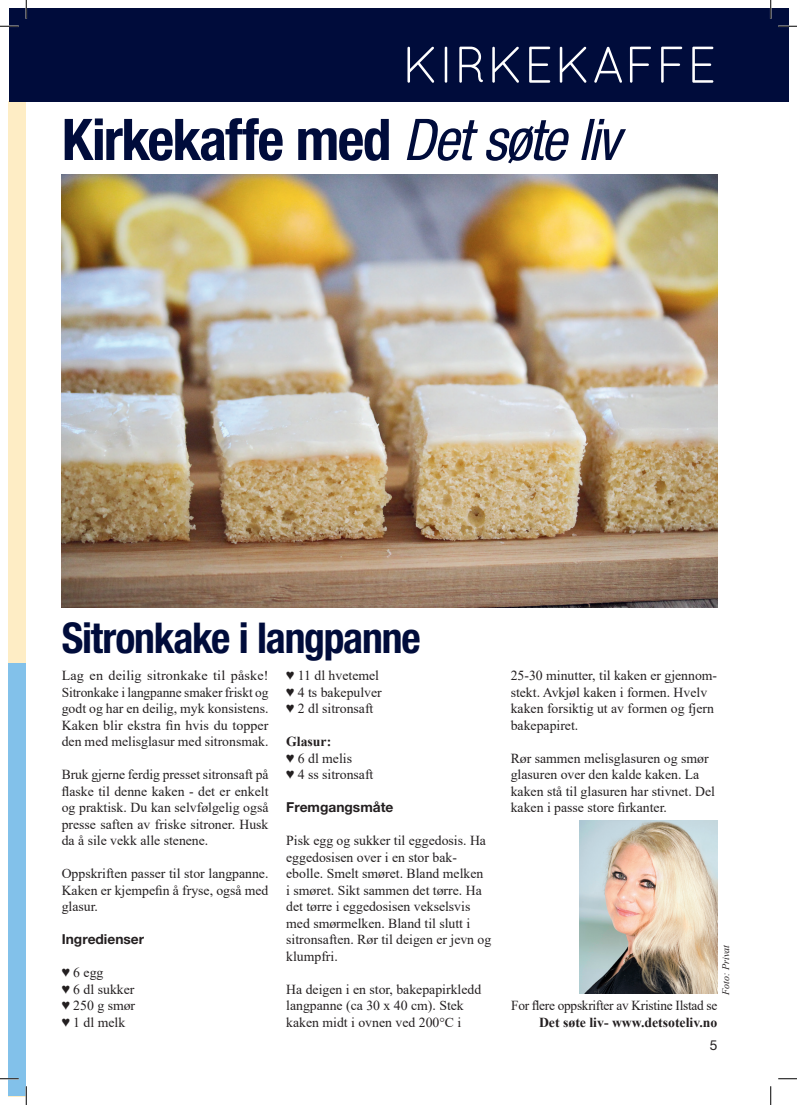
<style>
.page{position:relative;width:797px;height:1105px;background:#fff}
.page>*{position:absolute;margin:0;border:0;box-sizing:border-box;transform-origin:0 0}
.t1{font:700 condensed 57.5px "Helvetica Neue LT Std";letter-spacing:-.03em;color:#000c3b}
.t2{font:51.5px "Quicksand";color:#fff}
.t3{font:700 condensed 42.5px "Helvetica Neue LT Std";letter-spacing:-.03em;color:#000c3b}
.t4{font:13.75px/16.5px "Times New Roman";color:#231f20}
.t5{font:13.75px "Times New Roman";letter-spacing:-.02em;color:#231f20}
.t6{font:700 13.75px "Times New Roman";color:#231f20}
.t7{font:700 13.75px "Helvetica Neue LT Std";color:#231f20}
.t8{font:13.75px "Helvetica Neue LT Std";color:#231f20}
.t9{font:italic 10px "Times New Roman";color:#231f20}
.s1{font-weight:400;font-style:italic}
</style>
<div class="page">
<div style="left:9px;top:101px;width:17px;height:995px;background:#feedc5"></div>
<div style="left:9px;top:663px;width:17px;height:433px;background:#82c1ea"></div>
<div style="left:9px;top:9px;width:779px;height:93px;background:#000c3b"></div>
<img style="left:62px;top:175px;width:655px;height:433px">
<img style="left:579px;top:820px;width:138px;height:173px">
<svg style="left:0;top:25px;width:19px;height:2px"></svg>
<svg style="left:778px;top:25px;width:19px;height:2px"></svg>
<svg style="left:0;top:1078px;width:19px;height:1px"></svg>
<svg style="left:778px;top:1078px;width:19px;height:1px"></svg>
<svg style="left:25px;top:0;width:2px;height:19px"></svg>
<svg style="left:25px;top:1086px;width:2px;height:19px"></svg>
<svg style="left:770px;top:0;width:1px;height:19px"></svg>
<svg style="left:770px;top:1086px;width:1px;height:19px"></svg>
<h2 class="t2" style="left:402px;top:35px;width:317px">KIRKEKAFFE</h2>
<h1 class="t1" style="left:62px;top:105px;width:559px">Kirkekaffe med <span class="s1">Det søte liv</span></h1>
<h3 class="t3" style="left:62px;top:612px;width:360px">Sitronkake i langpanne</h3>
<p class="t4" style="left:62px;top:667px;width:208px;text-align:justify">Lag en deilig sitronkake til påske!<br>Sitronkake i langpanne smaker friskt og godt og har en deilig, myk konsistens.<br>Kaken blir ekstra fin hvis du topper den med melisglasur med sitronsmak.</p>
<p class="t4" style="left:62px;top:766px;width:208px;text-align:justify">Bruk gjerne ferdig presset sitronsaft på flaske til denne kaken - det er enkelt og praktisk. Du kan selvfølgelig også presse saften av friske sitroner. Husk da å sile vekk alle stenene.</p>
<p class="t4" style="left:62px;top:865px;width:208px;text-align:justify">Oppskriften passer til stor langpanne.<br>Kaken er kjempefin å fryse, også med glasur.</p>
<p class="t7" style="left:62px;top:931px;width:84px">Ingredienser</p>
<p class="t4" style="left:62px;top:964px;width:75px">♥ 6 egg<br>♥ 6 dl sukker ♥ 250 g smør ♥ 1 dl melk</p>
<p class="t4" style="left:286px;top:667px;width:97px">♥ 11 dl hvetemel ♥ 4 ts bakepulver ♥ 2 dl sitronsaft</p>
<p class="t6" style="left:286px;top:731px;width:47px">Glasur:</p>
<p class="t4" style="left:286px;top:749px;width:89px">♥ 6 dl melis<br>♥ 4 ss sitronsaft</p>
<p class="t7" style="left:286px;top:799px;width:109px">Fremgangsmåte</p>
<p class="t4" style="left:286px;top:832px;width:207px">Pisk egg og sukker til eggedosis. Ha eggedosisen over i en stor bak&shy;ebolle. Smelt smøret. Bland melken<br>i smøret. Sikt sammen det tørre. Ha det tørre i eggedosisen vekselsvis med smørmelken. Bland til slutt i sitronsaften. Rør til deigen er jevn og klumpfri.</p>
<p class="t4" style="left:286px;top:980px;width:196px">Ha deigen i en stor, bakepapirkledd langpanne (ca 30 x 40 cm). Stek kaken midt i ovnen ved 200°C i</p>
<p class="t4" style="left:510px;top:667px;width:208px">25-30 minutter, til kaken er gjennom&shy;stekt. Avkjøl kaken i formen. Hvelv kaken forsiktig ut av formen og fjern bakepapiret.</p>
<p class="t4" style="left:510px;top:749px;width:206px">Rør sammen melisglasuren og smør glasuren over den kalde kaken. La kaken stå til glasuren har stivnet. Del kaken i passe store firkanter.</p>
<p class="t9" style="left:719px;top:995px;width:51px;rotate:-90deg">Foto: Privat</p>
<p class="t5" style="left:511px;top:996px;width:208px">For flere oppskrifter av Kristine Ilstad se</p>
<p class="t6" style="left:539px;top:1012px;width:180px">Det søte liv- www.detsoteliv.no</p>
<p class="t8" style="left:710px;top:1036px;width:9px">5</p>
</div>
